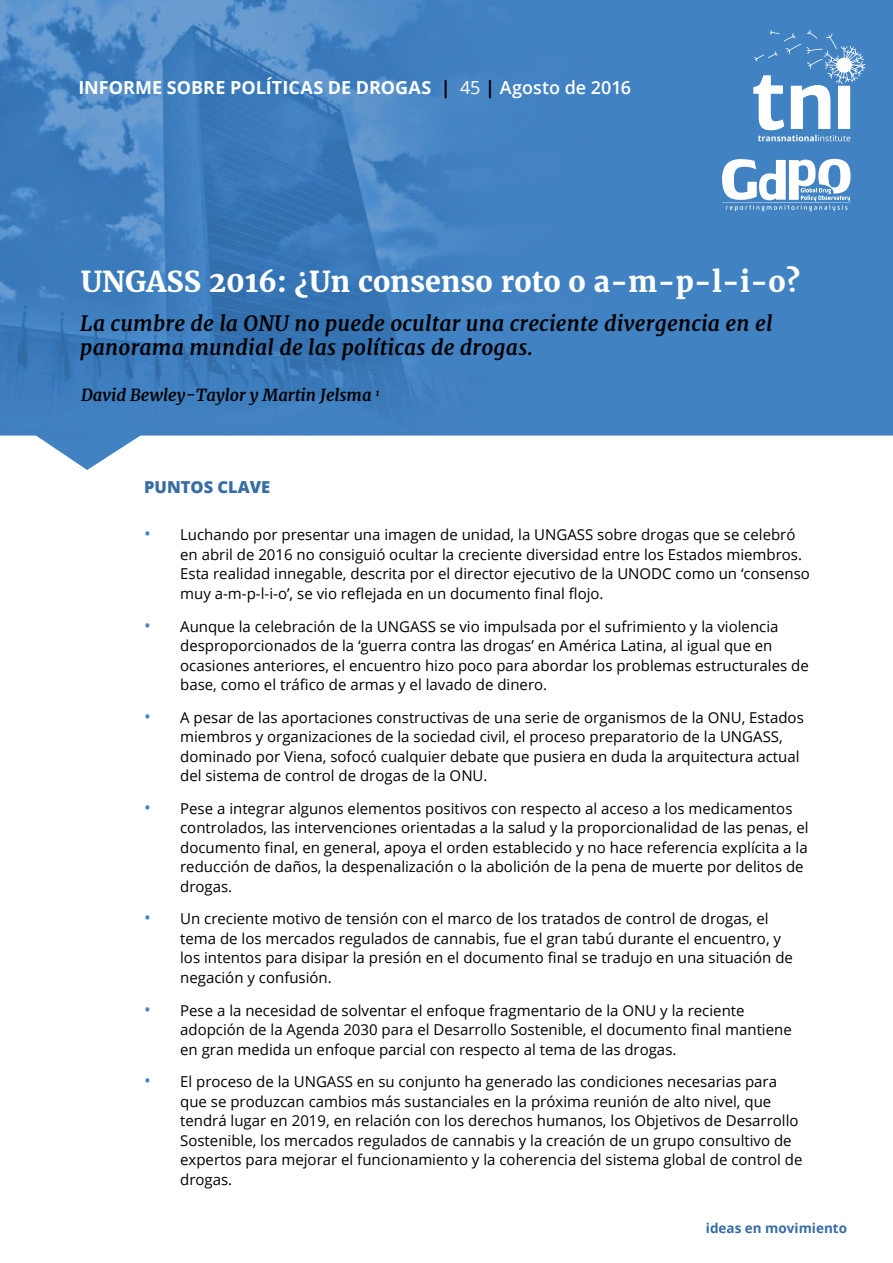
<style>
.page{position:relative;width:893px;height:1263px;background:#fff}
.page>*{position:absolute;margin:0;border:0;box-sizing:border-box;transform-origin:0 0}
.t1{font:700 28.5px "Merriweather";color:#fff}
.t2{font:italic 700 21px/24px "Merriweather";letter-spacing:.01em;color:#000}
.t3{font:700 18px "Open Sans";color:#fff}
.t4{font:italic 700 16.5px "Merriweather";color:#000}
.t5{font:800 16.5px "Open Sans";color:#376da4}
.t6{font:15px/19.5px "Open Sans";color:#000}
.t7{font:700 13.5px "Open Sans";color:#376da4}
.s1{color:#000}
.s2{font-weight:400}
.s3{font-weight:600}
.s4{font-size:18px;color:#4282c3}
</style>
<div class="page">
<img style="left:0;top:0;width:893px;height:470px">
<svg style="left:753px;top:30px;width:112px;height:111px"></svg>
<svg style="left:722px;top:159px;width:129px;height:52px"></svg>
<p class="t3" style="left:78px;top:74px;width:554px">INFORME SOBRE POLÍTICAS DE DROGAS <span class="s1">|</span> <span class="s2">45</span> <span class="s1">|</span> <span class="s3">Agosto de 2016</span></p>
<h1 class="t1" style="left:81px;top:264px;width:721px">UNGASS 2016: ¿Un consenso roto o a-m-p-l-i-o?</h1>
<h2 class="t2" style="left:80px;top:312px;width:694px">La cumbre de la ONU no puede ocultar una creciente divergencia en el panorama mundial de las políticas de drogas.</h2>
<p class="t4" style="left:81px;top:385px;width:300px">David Bewley-Taylor y Martin Jelsma <sup>1</sup></p>
<p class="t5" style="left:144px;top:475px;width:128px">PUNTOS CLAVE</p>
<p class="t6" style="left:180px;top:525px;width:631px;text-indent:-36px"><span class="s4">•</span> Luchando por presentar una imagen de unidad, la UNGASS sobre drogas que se celebró en abril de 2016 no consiguió ocultar la creciente diversidad entre los Estados miembros.<br>Esta realidad innegable, descrita por el director ejecutivo de la UNODC como un ‘consenso muy a-m-p-l-i-o’, se vio reflejada en un documento final flojo.</p>
<p class="t6" style="left:180px;top:616px;width:630px;text-indent:-36px"><span class="s4">•</span> Aunque la celebración de la UNGASS se vio impulsada por el sufrimiento y la violencia desproporcionados de la ‘guerra contra las drogas’ en América Latina, al igual que en ocasiones anteriores, el encuentro hizo poco para abordar los problemas estructurales de base, como el tráfico de armas y el lavado de dinero.</p>
<p class="t6" style="left:180px;top:707px;width:625px;text-indent:-36px"><span class="s4">•</span> A pesar de las aportaciones constructivas de una serie de organismos de la ONU, Estados miembros y organizaciones de la sociedad civil, el proceso preparatorio de la UNGASS, dominado por Viena, sofocó cualquier debate que pusiera en duda la arquitectura actual del sistema de control de drogas de la ONU.</p>
<p class="t6" style="left:180px;top:798px;width:630px;text-indent:-36px"><span class="s4">•</span> Pese a integrar algunos elementos positivos con respecto al acceso a los medicamentos controlados, las intervenciones orientadas a la salud y la proporcionalidad de las penas, el documento final, en general, apoya el orden establecido y no hace referencia explícita a la reducción de daños, la despenalización o la abolición de la pena de muerte por delitos de drogas.</p>
<p class="t6" style="left:180px;top:909px;width:614px;text-indent:-36px"><span class="s4">•</span> Un creciente motivo de tensión con el marco de los tratados de control de drogas, el tema de los mercados regulados de cannabis, fue el gran tabú durante el encuentro, y los intentos para disipar la presión en el documento final se tradujo en una situación de negación y confusión.</p>
<p class="t6" style="left:180px;top:1000px;width:613px;text-indent:-36px"><span class="s4">•</span> Pese a la necesidad de solventar el enfoque fragmentario de la ONU y la reciente adopción de la Agenda 2030 para el Desarrollo Sostenible, el documento final mantiene en gran medida un enfoque parcial con respecto al tema de las drogas.</p>
<p class="t6" style="left:180px;top:1072px;width:624px;text-indent:-36px"><span class="s4">•</span> El proceso de la UNGASS en su conjunto ha generado las condiciones necesarias para que se produzcan cambios más sustanciales en la próxima reunión de alto nivel, que tendrá lugar en 2019, en relación con los derechos humanos, los Objetivos de Desarrollo Sostenible, los mercados regulados de cannabis y la creación de un grupo consultivo de expertos para mejorar el funcionamiento y la coherencia del sistema global de control de drogas.</p>
<p class="t7" style="left:706px;top:1218px;width:143px">ideas en movimiento</p>
</div>
